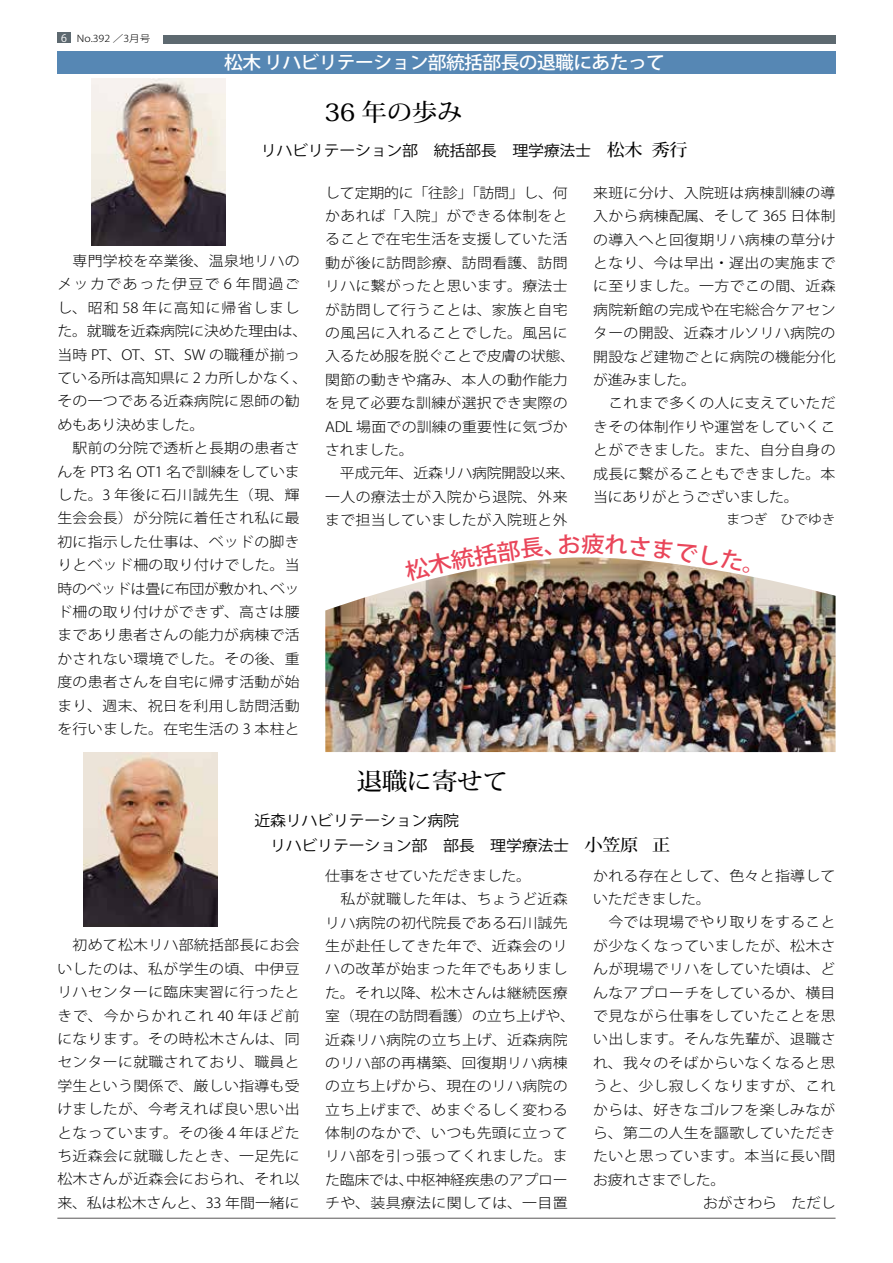
<style>
.page{position:relative;width:893px;height:1263px;background:#fff}
.page>*{position:absolute;margin:0;border:0;box-sizing:border-box;transform-origin:0 0}
.t1{font:500 24px "Koz Min Pro";letter-spacing:-.015em;color:#000;scale:1.06 1}
.t2{font:500 18px "Koz Go Pro";letter-spacing:-.03em;color:#fff;scale:1.04 1}
.t3{font:15px/25.2px "Koz Go Pro";letter-spacing:-.015em;color:#000;scale:1.06 1}
.t4{font:300 13.95px/23.4px "Koz Go Pro";letter-spacing:.02em;color:#000;scale:1.06 1}
.t5{font:300 13.95px "Koz Go Pro";letter-spacing:-.015em;color:#000;scale:1.06 1}
.t6{font:300 13.05px "Koz Go Pro";letter-spacing:-.015em;color:#000;scale:1.06 1}
.t7{font:300 9.6px "Koz Go Pro";color:#000;scale:1.11 1}
.s1{font-weight:400;font-size:10.65px;color:#fff}
.s2{font-family:"Koz Min Pro";font-weight:500;font-size:16.95px}
</style>
<div class="page">
<div style="left:163px;top:35px;width:673px;height:8px;background:#5d6970"></div>
<div style="left:57px;top:33px;width:14px;height:10px;background:#5d6970"></div>
<hr style="left:57px;top:1218px;width:778px;height:1px;background:#595757">
<div style="left:57px;top:51px;width:779px;height:22px;background:#5687b4"></div>
<img style="left:92px;top:79px;width:133px;height:166px">
<img style="left:84px;top:752px;width:133px;height:174px">
<img style="left:325px;top:577px;width:511px;height:175px">
<svg style="left:401px;top:558px;width:352px;height:26px"></svg>
<svg style="left:404px;top:558px;width:148px;height:24px"></svg>
<svg style="left:559px;top:557px;width:191px;height:16px"></svg>
<p class="t7" style="left:61px;top:32px;width:82px"><span class="s1">6</span> No.392 ／3月号</p>
<p class="t2" style="left:224px;top:51px;width:425px">松木 リハビリテーション部統括部長の退職にあたって</p>
<h1 class="t1" style="left:324px;top:95px;width:132px">36 年の歩み</h1>
<p class="t3" style="left:261px;top:138px;width:404px">リハビリテーション部　統括部長　理学療法士　<span class="s2">松木 秀行</span></p>
<p class="t4" style="left:57px;top:249px;width:237px">　専門学校を卒業後、温泉地リハのメッカであった伊豆で 6 年間過ごし、昭和 58 年に高知に帰省しました。就職を近森病院に決めた理由は、当時 PT、OT、ST、SW の職種が揃っている所は高知県に 2 カ所しかなく、その一つである近森病院に恩師の勧めもあり決めました。<br>　駅前の分院で透析と長期の患者さんを PT3 名 OT1 名で訓練をしていました。3 年後に石川誠先生（現、輝生会会長）が分院に着任され私に最初に指示した仕事は、ベッドの脚きりとベッド柵の取り付けでした。当時のベッドは畳に布団が敷かれ、ベッド柵の取り付けができず、高さは腰まであり患者さんの能力が病棟で活かされない環境でした。その後、重度の患者さんを自宅に帰す活動が始まり、週末、祝日を利用し訪問活動を行いました。在宅生活の 3 本柱と</p>
<p class="t4" style="left:325px;top:181px;width:237px">して定期的に「往診」「訪問」し、何かあれば「入院」ができる体制をとることで在宅生活を支援していた活動が後に訪問診療、訪問看護、訪問リハに繋がったと思います。療法士が訪問して行うことは、家族と自宅の風呂に入れることでした。風呂に入るため服を脱ぐことで皮膚の状態、関節の動きや痛み、本人の動作能力を見て必要な訓練が選択でき実際の<br>ADL 場面での訓練の重要性に気づかされました。<br>　平成元年、近森リハ病院開設以来、一人の療法士が入院から退院、外来まで担当していましたが入院班と外</p>
<p class="t4" style="left:593px;top:181px;width:230px">来班に分け、入院班は病棟訓練の導入から病棟配属、そして 365 日体制の導入へと回復期リハ病棟の草分けとなり、今は早出・遅出の実施までに至りました。一方でこの間、近森病院新館の完成や在宅総合ケアセンターの開設、近森オルソリハ病院の開設など建物ごとに病院の機能分化が進みました。<br>　これまで多くの人に支えていただきその体制作りや運営をしていくことができました。また、自分自身の成長に繋がることもできました。本当にありがとうございました。</p>
<p class="t6" style="left:726px;top:511px;width:105px">まつぎ　ひでゆき</p>
<h1 class="t1" style="left:357px;top:764px;width:144px">退職に寄せて</h1>
<p class="t3" style="left:270px;top:808px;width:379px;text-indent:-16px">近森リハビリテーション病院<br>リハビリテーション部　部長　理学療法士　<span class="s2">小笠原 正</span></p>
<p class="t4" style="left:57px;top:934px;width:230px;text-align:justify">　初めて松木リハ部統括部長にお会いしたのは、私が学生の頃、中伊豆リハセンターに臨床実習に行ったときで、今からかれこれ 40 年ほど前になります。その時松木さんは、同センターに就職されており、職員と学生という関係で、厳しい指導も受けましたが、今考えれば良い思い出となっています。その後４年ほどたち近森会に就職したとき、一足先に松木さんが近森会におられ、それ以来、私は松木さんと、33 年間一緒に</p>
<p class="t4" style="left:325px;top:864px;width:237px">仕事をさせていただきました。<br>　私が就職した年は、ちょうど近森リハ病院の初代院長である石川誠先生が赴任してきた年で、近森会のリハの改革が始まった年でもありました。それ以降、松木さんは継続医療室（現在の訪問看護）の立ち上げや、近森リハ病院の立ち上げ、近森病院のリハ部の再構築、回復期リハ病棟の立ち上げから、現在のリハ病院の立ち上げまで、めまぐるしく変わる体制のなかで、いつも先頭に立ってリハ部を引っ張ってくれました。また臨床では、中枢神経疾患のアプローチや、装具療法に関しては、一目置</p>
<p class="t4" style="left:593px;top:864px;width:230px">かれる存在として、色々と指導して</p>
<p class="t5" style="left:593px;top:890px;width:112px">いただきました。</p>
<p class="t4" style="left:593px;top:911px;width:230px">　今では現場でやり取りをすること</p>
<p class="t4" style="left:593px;top:934px;width:230px">が少なくなっていましたが、松木さ</p>
<p class="t4" style="left:593px;top:957px;width:230px">んが現場でリハをしていた頃は、ど</p>
<p class="t4" style="left:593px;top:981px;width:230px">んなアプローチをしているか、横目</p>
<p class="t4" style="left:593px;top:1004px;width:230px">で見ながら仕事をしていたことを思</p>
<p class="t4" style="left:593px;top:1028px;width:230px">い出します。そんな先輩が、退職さ</p>
<p class="t4" style="left:593px;top:1051px;width:230px">れ、我々のそばからいなくなると思</p>
<p class="t4" style="left:593px;top:1074px;width:230px">うと、少し寂しくなりますが、これ</p>
<p class="t4" style="left:593px;top:1098px;width:230px">からは、好きなゴルフを楽しみなが</p>
<p class="t4" style="left:593px;top:1121px;width:230px">ら、第二の人生を謳歌していただき</p>
<p class="t4" style="left:593px;top:1144px;width:230px">たいと思っています。本当に長い間</p>
<p class="t5" style="left:593px;top:1170px;width:126px">お疲れさまでした。</p>
<p class="t5" style="left:703px;top:1194px;width:126px">おがさわら　ただし</p>
</div>
